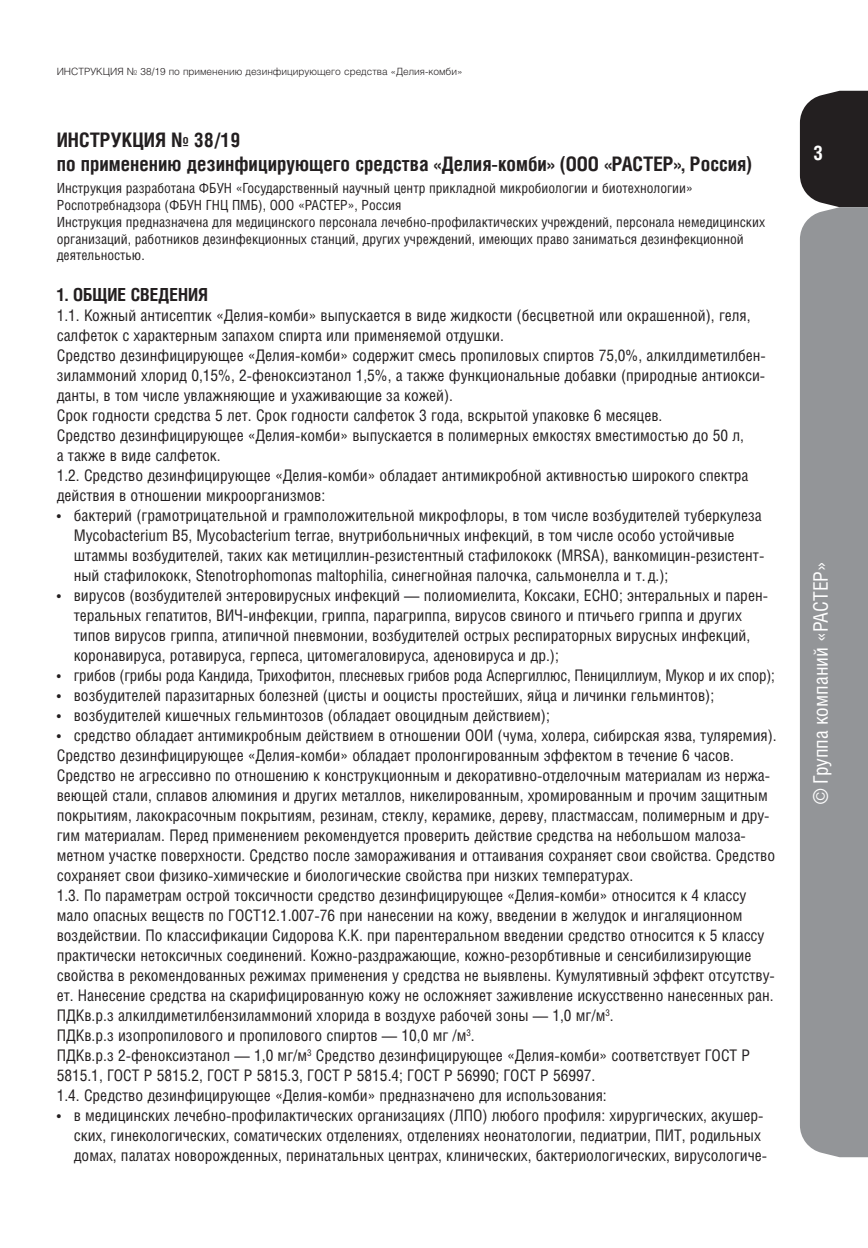
<style>
.page{position:relative;width:868px;height:1248px;background:#fff}
.page>*{position:absolute;margin:0;border:0;box-sizing:border-box;transform-origin:0 0}
.t1{font:700 20px "Helios Cond";color:#231f20}
.t2{font:20px "Helios Cond";color:#fff}
.t3{font:700 20px "Helios Cond";color:#fff}
.t4{font:700 18px "Helios Cond";color:#231f20}
.txt{font:16px/20px "Helios Cond";color:#231f20}
.pre{font:14px/16.8px "Helios Cond";color:#231f20}
.t5{font:300 10px "Helios";color:#231f20}
</style>
<div class="page">
<svg style="left:799px;top:91px;width:68px;height:116px;background:#353232"></svg>
<div style="left:800px;top:207px;width:67px;height:950px;background:#939598"></div>
<p class="t5" style="left:57px;top:66px;width:407px">ИНСТРУКЦИЯ № 38/19 по применению дезинфицирующего средства «Делия-комби»</p>
<p class="t1" style="left:57px;top:128px;width:185px">ИНСТРУКЦИЯ № 38/19</p>
<p class="t1" style="left:57px;top:152px;width:697px">по применению дезинфицирующего средства «Делия-комби» (ООО «РАСТЕР», Россия)</p>
<p class="pre" style="left:57px;top:179px;width:637px">Инструкция разработана ФБУН «Государственный научный центр прикладной микробиологии и биотехнологии»<br>Роспотребнадзора (ФБУН ГНЦ ПМБ), ООО «РАСТЕР», Россия</p>
<p class="pre" style="left:57px;top:213px;width:709px">Инструкция предназначена для медицинского персонала лечебно-профилактических учреждений, персонала немедицинских организаций, работников дезинфекционных станций, других учреждений, имеющих право заниматься дезинфекционной деятельностью.</p>
<p class="t4" style="left:57px;top:283px;width:153px">1. ОБЩИЕ СВЕДЕНИЯ</p>
<p class="txt" style="left:57px;top:304px;width:695px">1.1. Кожный антисептик «Делия-комби» выпускается в виде жидкости (бесцветной или окрашенной), геля, салфеток с характерным запахом спирта или применяемой отдушки.</p>
<p class="txt" style="left:57px;top:344px;width:710px;text-align:justify">Средство дезинфицирующее «Делия-комби» содержит смесь пропиловых спиртов 75,0%, алкилдиметилбен&shy;зиламмоний хлорид 0,15%, 2-феноксиэтанол 1,5%, а также функциональные добавки (природные антиокси&shy;данты, в том числе увлажняющие и ухаживающие за кожей).</p>
<p class="txt" style="left:57px;top:404px;width:607px">Срок годности средства 5 лет. Срок годности салфеток 3 года, вскрытой упаковке 6 месяцев.</p>
<p class="txt" style="left:57px;top:424px;width:688px">Средство дезинфицирующее «Делия-комби» выпускается в полимерных емкостях вместимостью до 50 л, а также в виде салфеток.</p>
<p class="txt" style="left:57px;top:464px;width:693px">1.2. Средство дезинфицирующее «Делия-комби» обладает антимикробной активностью широкого спектра действия в отношении микроорганизмов:</p>
<p class="txt" style="left:74px;top:504px;width:692px;text-indent:-17px">• бактерий (грамотрицательной и грамположительной микрофлоры, в том числе возбудителей туберкулеза Mycobacterium B5, Mycobacterium terrae, внутрибольничных инфекций, в том числе особо устойчивые штаммы возбудителей, таких как метициллин-резистентный стафилококк (MRSA), ванкомицин-резистент&shy;ный стафилококк, Stenotrophomonas maltophilia, синегнойная палочка, сальмонелла и т. д.);</p>
<p class="txt" style="left:74px;top:584px;width:695px;text-indent:-17px">• вирусов (возбудителей энтеровирусных инфекций — полиомиелита, Коксаки, ECHO; энтеральных и парен&shy;теральных гепатитов, ВИЧ-инфекции, гриппа, парагриппа, вирусов свиного и птичьего гриппа и других типов вирусов гриппа, атипичной пневмонии, возбудителей острых респираторных вирусных инфекций, коронавируса, ротавируса, герпеса, цитомегаловируса, аденовируса и др.);</p>
<p class="txt" style="left:57px;top:664px;width:719px">• грибов (грибы рода Кандида, Трихофитон, плесневых грибов рода Аспергиллюс, Пенициллиум, Мукор и их спор);</p>
<p class="txt" style="left:57px;top:684px;width:659px">• возбудителей паразитарных болезней (цисты и ооцисты простейших, яйца и личинки гельминтов);</p>
<p class="txt" style="left:57px;top:704px;width:494px">• возбудителей кишечных гельминтозов (обладает овоцидным действием);</p>
<p class="txt" style="left:57px;top:724px;width:721px">• средство обладает антимикробным действием в отношении ООИ (чума, холера, сибирская язва, туляремия).</p>
<p class="txt" style="left:57px;top:744px;width:719px">Средство дезинфицирующее «Делия-комби» обладает пролонгированным эффектом в течение 6 часов.<br>Средство не агрессивно по отношению к конструкционным и декоративно-отделочным материалам из нержа&shy;веющей стали, сплавов алюминия и других металлов, никелированным, хромированным и прочим защитным покрытиям, лакокрасочным покрытиям, резинам, стеклу, керамике, дереву, пластмассам, полимерным и дру&shy;гим материалам. Перед применением рекомендуется проверить действие средства на небольшом малоза&shy;метном участке поверхности. Средство после замораживания и оттаивания сохраняет свои свойства. Средство сохраняет свои физико-химические и биологические свойства при низких температурах.</p>
<p class="txt" style="left:57px;top:884px;width:719px">1.3. По параметрам острой токсичности средство дезинфицирующее «Делия-комби» относится к 4 классу мало опасных веществ по ГОСТ12.1.007-76 при нанесении на кожу, введении в желудок и ингаляционном воздействии. По классификации Сидорова К.К. при парентеральном введении средство относится к 5 классу практически нетоксичных соединений. Кожно-раздражающие, кожно-резорбтивные и сенсибилизирующие свойства в рекомендованных режимах применения у средства не выявлены. Кумулятивный эффект отсутству&shy;ет. Нанесение средства на скарифицированную кожу не осложняет заживление искусственно нанесенных ран.</p>
<p class="txt" style="left:57px;top:1004px;width:558px">ПДКв.р.з алкилдиметилбензиламмоний хлорида в воздухе рабочей зоны — 1,0 мг/м<sup>3</sup>.</p>
<p class="txt" style="left:57px;top:1024px;width:695px">ПДКв.р.з изопропилового и пропилового спиртов — 10,0 мг /м<sup>3</sup>.<br>ПДКв.р.з 2-феноксиэтанол — 1,0 мг/м<sup>3</sup> Средство дезинфицирующее «Делия-комби» соответствует ГОСТ Р<br>5815.1, ГОСТ Р 5815.2, ГОСТ Р 5815.3, ГОСТ Р 5815.4; ГОСТ Р 56990; ГОСТ Р 56997.</p>
<p class="txt" style="left:57px;top:1084px;width:551px">1.4. Средство дезинфицирующее «Делия-комби» предназначено для использования:</p>
<p class="txt" style="left:74px;top:1104px;width:695px;text-indent:-17px">• в медицинских лечебно-профилактических организациях (ЛПО) любого профиля: хирургических, акушер&shy;ских, гинекологических, соматических отделениях, отделениях неонатологии, педиатрии, ПИТ, родильных домах, палатах новорожденных, перинатальных центрах, клинических, бактериологических, вирусологиче-</p>
<p class="t3" style="left:813px;top:141px;width:12px">3</p>
<p class="t2" style="left:808px;top:804px;width:245px;rotate:-90deg">© Группа компаний «РАСТЕР»</p>
</div>
